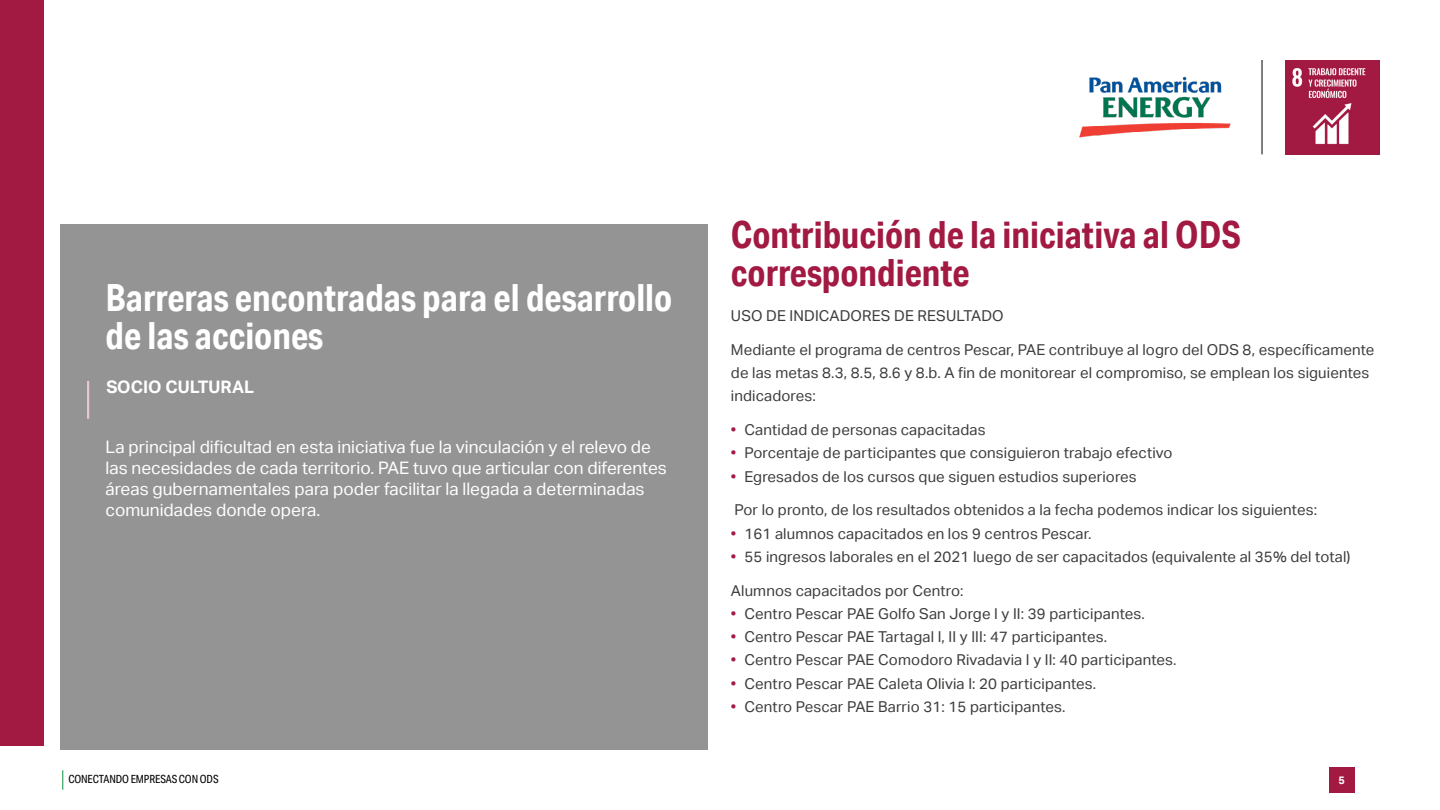
<style>
.page{position:relative;width:1440px;height:810px;background:#fff}
.page>*{position:absolute;margin:0;border:0;box-sizing:border-box;transform-origin:0 0}
.t1{font:700 37.5px/38.2px "Aktiv Grotesk Cd";color:#fff}
.t2{font:700 37.5px/38.2px "Aktiv Grotesk Cd";color:#a21942}
.t3{font:17.25px/21px "Aktiv Grotesk";color:#fff}
.t4{font:700 17.25px "Aktiv Grotesk";color:#fff}
.t5{font:15px/23.2px "Aktiv Grotesk";letter-spacing:.01em;color:#3c3c3b}
.t6{font:11.25px "Aktiv Grotesk Cd";letter-spacing:-.01em;color:#000}
.t7{font:700 10.88px "Aktiv Grotesk";color:#fff}
.s1{color:#a21942}
</style>
<div class="page">
<svg style="left:62px;top:770px;width:1px;height:20px"></svg>
<div style="left:1329px;top:767px;width:25px;height:26px;background:#a21942"></div>
<img style="left:1285px;top:60px;width:95px;height:95px">
<hr style="left:1262px;top:60px;width:1px;height:94px;background:#000">
<img style="left:1079px;top:76px;width:152px;height:62px">
<div style="left:0;top:0;width:44px;height:746px;background:#a21942"></div>
<div style="left:60px;top:225px;width:648px;height:525px;background:#949494"></div>
<hr style="left:87px;top:381px;width:2px;height:38px;background:#e8c6d0">
<h1 class="t1" style="left:106px;top:278px;width:568px">Barreras encontradas para el desarrollo de las acciones</h1>
<p class="t4" style="left:106px;top:377px;width:149px">SOCIO CULTURAL</p>
<p class="t3" style="left:106px;top:437px;width:563px">La principal dificultad en esta iniciativa fue la vinculación y el relevo de las necesidades de cada territorio. PAE tuvo que articular con diferentes áreas gubernamentales para poder facilitar la llegada a determinadas comunidades donde opera.</p>
<h1 class="t2" style="left:731px;top:215px;width:512px">Contribución de la iniciativa al ODS correspondiente</h1>
<p class="t5" style="left:731px;top:304px;width:274px">USO DE INDICADORES DE RESULTADO</p>
<p class="t5" style="left:731px;top:338px;width:645px">Mediante el programa de centros Pescar, PAE contribuye al logro del ODS 8, específicamente de las metas 8.3, 8.5, 8.6 y 8.b. A fin de monitorear el compromiso, se emplean los siguientes indicadores:</p>
<p class="t5" style="left:731px;top:418px;width:256px"><span class="s1">•</span> Cantidad de personas capacitadas</p>
<p class="t5" style="left:731px;top:442px;width:443px"><span class="s1">•</span> Porcentaje de participantes que consiguieron trabajo efectivo</p>
<p class="t5" style="left:731px;top:465px;width:407px"><span class="s1">•</span> Egresados de los cursos que siguen estudios superiores</p>
<p class="t5" style="left:734px;top:499px;width:584px">Por lo pronto, de los resultados obtenidos a la fecha podemos indicar los siguientes:</p>
<p class="t5" style="left:731px;top:522px;width:362px"><span class="s1">•</span> 161 alumnos capacitados en los 9 centros Pescar.</p>
<p class="t5" style="left:731px;top:545px;width:621px"><span class="s1">•</span> 55 ingresos laborales en el 2021 luego de ser capacitados (equivalente al 35% del total)</p>
<p class="t5" style="left:731px;top:579px;width:234px">Alumnos capacitados por Centro:</p>
<p class="t5" style="left:731px;top:602px;width:415px"><span class="s1">•</span> Centro Pescar PAE Golfo San Jorge I y II: 39 participantes.</p>
<p class="t5" style="left:731px;top:625px;width:378px"><span class="s1">•</span> Centro Pescar PAE Tartagal I, II y III: 47 participantes.</p>
<p class="t5" style="left:731px;top:649px;width:447px"><span class="s1">•</span> Centro Pescar PAE Comodoro Rivadavia I y II: 40 participantes.</p>
<p class="t5" style="left:731px;top:672px;width:367px"><span class="s1">•</span> Centro Pescar PAE Caleta Olivia I: 20 participantes.</p>
<p class="t5" style="left:731px;top:695px;width:336px"><span class="s1">•</span> Centro Pescar PAE Barrio 31: 15 participantes.</p>
<p class="t6" style="left:68px;top:773px;width:152px">CONECTANDO EMPRESAS CON ODS</p>
<p class="t7" style="left:1338px;top:774px;width:8px">5</p>
</div>
